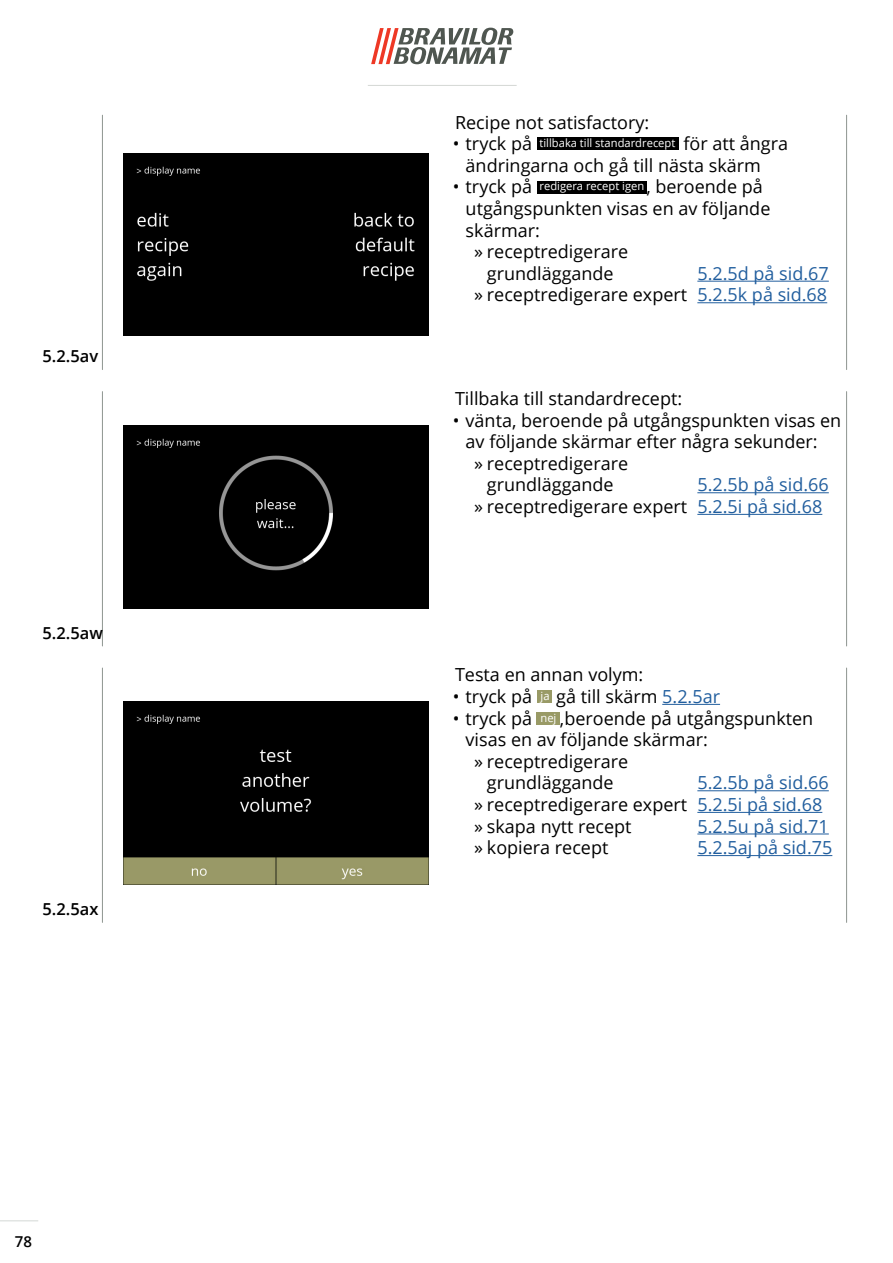
<style>
.page{position:relative;width:893px;height:1263px;background:#fff}
.page>*{position:absolute;margin:0;border:0;box-sizing:border-box;transform-origin:0 0}
.Body_text{font:18px/21.6px "Open Sans";color:#000}
.t1{font:18px "Open Sans";color:#215e9e}
.t2{font:600 16.5px "Open Sans";color:#000}
.t3{font:600 15px "Open Sans";color:#000}
.t4{font:11.25px "Open Sans";color:#fff}
.s1{color:#215e9e}
</style>
<div class="page">
<svg style="left:371px;top:28px;width:142px;height:36px"></svg>
<hr style="left:0;top:1220px;width:38px;height:1px;background:#d4d8d5">
<hr style="left:368px;top:85px;width:149px;height:1px;background:#d4d8d5">
<hr style="left:846px;top:392px;width:1px;height:254px;background:#8e9590">
<hr style="left:102px;top:392px;width:1px;height:254px;background:#8e9590">
<hr style="left:102px;top:115px;width:1px;height:255px;background:#8e9590">
<hr style="left:846px;top:115px;width:1px;height:255px;background:#8e9590">
<hr style="left:846px;top:668px;width:1px;height:254px;background:#8e9590">
<hr style="left:102px;top:668px;width:1px;height:254px;background:#8e9590">
<div style="left:123px;top:153px;width:305px;height:183px;background:#000"></div>
<div style="left:123px;top:425px;width:305px;height:183px;background:#000"></div>
<hr style="left:697px;top:281px;width:132px;height:1px;background:#215e9e">
<hr style="left:697px;top:302px;width:130px;height:1px;background:#215e9e">
<div style="left:537px;top:137px;width:142px;height:13px;background:#000"></div>
<div style="left:537px;top:181px;width:109px;height:12px;background:#000"></div>
<hr style="left:697px;top:492px;width:132px;height:1px;background:#215e9e">
<hr style="left:697px;top:514px;width:125px;height:1px;background:#215e9e">
<img style="left:123px;top:702px;width:305px;height:182px">
<hr style="left:662px;top:704px;width:58px;height:1px;background:#215e9e">
<hr style="left:697px;top:790px;width:132px;height:1px;background:#215e9e">
<hr style="left:697px;top:812px;width:125px;height:1px;background:#215e9e">
<hr style="left:697px;top:833px;width:132px;height:1px;background:#215e9e">
<hr style="left:697px;top:855px;width:135px;height:1px;background:#215e9e">
<div style="left:537px;top:690px;width:14px;height:13px;background:#999a66"></div>
<div style="left:537px;top:712px;width:23px;height:13px;background:#999a66"></div>
<p class="t2" style="left:43px;top:345px;width:57px">5.2.5av</p>
<p class="t2" style="left:43px;top:621px;width:62px">5.2.5aw</p>
<p class="t2" style="left:43px;top:898px;width:58px">5.2.5ax</p>
<p class="t3" style="left:15px;top:1232px;width:19px">78</p>
<p class="Body_text" style="left:455px;top:111px;width:196px">Recipe not satisfactory:</p>
<p class="Body_text" style="left:453px;top:132px;width:81px">• tryck på</p>
<p class="t4" style="left:539px;top:135px;width:137px">tillbaka till standardrecept</p>
<p class="Body_text" style="left:466px;top:132px;width:324px;text-indent:218px">för att ångra ändringarna och gå till nästa skärm</p>
<p class="Body_text" style="left:453px;top:176px;width:81px">• tryck på</p>
<p class="t4" style="left:539px;top:179px;width:106px">redigera recept igen</p>
<p class="Body_text" style="left:466px;top:176px;width:306px;text-indent:181px">, beroende på utgångspunkten visas en av följande skärmar:</p>
<p class="Body_text" style="left:474px;top:240px;width:156px;text-align:center">» receptredigerare grundläggande</p>
<p class="t1" style="left:697px;top:261px;width:133px">5.2.5d på sid.67</p>
<p class="Body_text" style="left:474px;top:284px;width:355px">» receptredigerare expert <span class="s1">5.2.5k på sid.68</span></p>
<p class="Body_text" style="left:455px;top:387px;width:229px">Tillbaka till standardrecept:</p>
<p class="Body_text" style="left:466px;top:409px;width:377px;text-indent:-13px">• vänta, beroende på utgångspunkten visas en av följande skärmar efter några sekunder:</p>
<p class="Body_text" style="left:474px;top:452px;width:156px;text-align:center">» receptredigerare grundläggande</p>
<p class="t1" style="left:697px;top:472px;width:133px">5.2.5b på sid.66</p>
<p class="Body_text" style="left:474px;top:495px;width:350px">» receptredigerare expert <span class="s1">5.2.5i på sid.68</span></p>
<p class="Body_text" style="left:455px;top:664px;width:190px">Testa en annan volym:</p>
<p class="Body_text" style="left:453px;top:685px;width:81px">• tryck på</p>
<p class="t4" style="left:540px;top:688px;width:11px">ja</p>
<p class="Body_text" style="left:556px;top:685px;width:165px">gå till skärm <span class="s1">5.2.5ar</span></p>
<p class="Body_text" style="left:453px;top:707px;width:81px">• tryck på</p>
<p class="t4" style="left:540px;top:710px;width:17px">nej</p>
<p class="Body_text" style="left:466px;top:707px;width:349px;text-indent:94px">,beroende på utgångspunkten visas en av följande skärmar:</p>
<p class="Body_text" style="left:474px;top:750px;width:156px;text-align:center">» receptredigerare grundläggande</p>
<p class="t1" style="left:697px;top:770px;width:133px">5.2.5b på sid.66</p>
<p class="Body_text" style="left:474px;top:793px;width:350px">» receptredigerare expert <span class="s1">5.2.5i på sid.68</span></p>
<p class="Body_text" style="left:474px;top:815px;width:159px">» skapa nytt recept</p>
<p class="t1" style="left:697px;top:814px;width:133px">5.2.5u på sid.71</p>
<p class="Body_text" style="left:474px;top:836px;width:136px">» kopiera recept</p>
<p class="t1" style="left:697px;top:835px;width:136px">5.2.5aj på sid.75</p>
</div>
